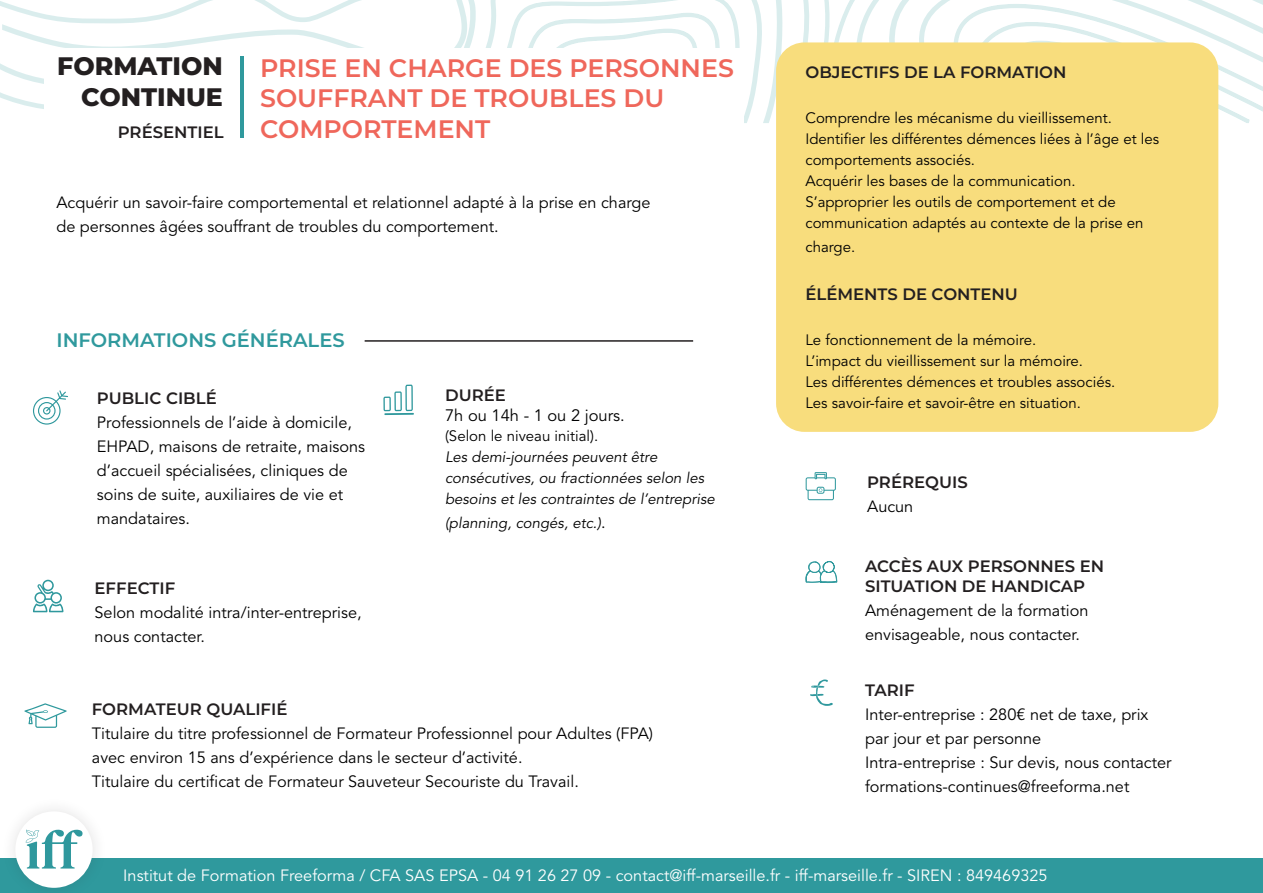
<style>
.page{position:relative;width:1263px;height:893px;background:#fff}
.page>*{position:absolute;margin:0;border:0;box-sizing:border-box;transform-origin:0 0}
.t1{font:600 25.35px/30.3px "Montserrat";color:#ef675b}
.t2{font:800 25.35px "Montserrat";color:#231f20}
.t3{font:600 19.5px "Montserrat";color:#2f999d}
.t4{font:600 16.5px/19.8px "Montserrat";color:#231f20}
.t5{font:16.5px "Avenir LT Std";color:#000001}
.t6{font:16.35px/24px "Avenir LT Std";color:#000001}
.t7{font:16.35px "Avenir LT Std";color:#fff}
.t8{font:15px/21px "Avenir LT Std";color:#000001}
.s1{font-size:16.35px}
</style>
<div class="page">
<svg style="left:0;top:0;width:1263px;height:125px"></svg>
<div style="left:45px;top:48px;width:699px;height:112px;background:#fff"></div>
<hr style="left:240px;top:56px;width:3px;height:82px;background:#2f999d">
<div style="left:776px;top:42px;width:442px;height:390px;background:#f8dd7d;border-radius:28px"></div>
<hr style="left:365px;top:340px;width:328px;height:2px;background:#231f20">
<div style="left:0;top:858px;width:1263px;height:35px;background:#2f999d"></div>
<div style="left:1px;top:797px;width:107px;height:96px;background:#231f20;opacity:.13"></div>
<div style="left:15px;top:811px;width:78px;height:77px;background:#fff;border-radius:50%"></div>
<svg style="left:26px;top:830px;width:57px;height:38px"></svg>
<svg style="left:24px;top:703px;width:43px;height:25px"></svg>
<svg style="left:33px;top:390px;width:35px;height:35px"></svg>
<svg style="left:33px;top:580px;width:31px;height:32px"></svg>
<hr style="left:384px;top:413px;width:30px;height:2px;background:#2f989d">
<svg style="left:383px;top:385px;width:30px;height:26px"></svg>
<svg style="left:806px;top:472px;width:30px;height:28px"></svg>
<svg style="left:805px;top:561px;width:32px;height:22px"></svg>
<svg style="left:810px;top:679px;width:23px;height:27px"></svg>
<p class="t2" style="left:57px;top:48px;width:167px">FORMATION</p>
<p class="t2" style="left:81px;top:78px;width:143px">CONTINUE</p>
<p class="t4" style="left:118px;top:121px;width:107px">PRÉSENTIEL</p>
<p class="t1" style="left:260px;top:52px;width:475px">PRISE EN CHARGE DES PERSONNES<br>SOUFFRANT DE TROUBLES DU</p>
<p class="t1" style="left:260px;top:112px;width:232px">COMPORTEMENT</p>
<p class="t6" style="left:56px;top:191px;width:596px">Acquérir un savoir-faire comportemental et relationnel adapté à la prise en charge de personnes âgées souffrant de troubles du comportement.</p>
<p class="t3" style="left:56px;top:326px;width:290px">INFORMATIONS GÉNÉRALES</p>
<p class="t4" style="left:97px;top:388px;width:121px">PUBLIC CIBLÉ</p>
<p class="t6" style="left:97px;top:411px;width:270px">Professionnels de l’aide à domicile,<br>EHPAD, maisons de retraite, maisons</p>
<p class="t6" style="left:97px;top:459px;width:252px">d’accueil spécialisées, cliniques de soins de suite, auxiliaires de vie et mandataires.</p>
<p class="t4" style="left:95px;top:577px;width:82px">EFFECTIF</p>
<p class="t6" style="left:95px;top:601px;width:268px">Selon modalité intra/inter-entreprise, nous contacter.</p>
<p class="t4" style="left:445px;top:384px;width:62px">DURÉE</p>
<p class="t5" style="left:445px;top:406px;width:181px">7h ou 14h - 1 ou 2 jours.</p>
<p class="t8" style="left:445px;top:426px;width:155px">(Selon le niveau initial).</p>
<p class="t8" style="left:445px;top:447px;width:274px">Les demi-journées peuvent être consécutives, ou fractionnées selon les besoins et les contraintes de l’entreprise</p>
<p class="t8" style="left:445px;top:513px;width:162px">(planning, congés, etc.)<span class="s1">.</span></p>
<p class="t4" style="left:92px;top:699px;width:197px">FORMATEUR QUALIFIÉ</p>
<p class="t6" style="left:92px;top:722px;width:563px">Titulaire du titre professionnel de Formateur Professionnel pour Adultes (FPA) avec environ 15 ans d’expérience dans le secteur d’activité.</p>
<p class="t6" style="left:92px;top:770px;width:488px">Titulaire du certificat de Formateur Sauveteur Secouriste du Travail.</p>
<p class="t4" style="left:805px;top:62px;width:263px">OBJECTIFS DE LA FORMATION</p>
<p class="t8" style="left:805px;top:108px;width:308px">Comprendre les mécanisme du vieillissement.</p>
<p class="t8" style="left:805px;top:129px;width:355px">Identifier les différentes démences liées à l’âge et les comportements associés.</p>
<p class="t8" style="left:805px;top:171px;width:272px">Acquérir les bases de la communication.</p>
<p class="t8" style="left:805px;top:192px;width:340px">S’approprier les outils de comportement et de communication adaptés au contexte de la prise en</p>
<p class="t8" style="left:805px;top:237px;width:51px">charge.</p>
<p class="t4" style="left:805px;top:284px;width:214px">ÉLÉMENTS DE CONTENU</p>
<p class="t8" style="left:805px;top:330px;width:232px">Le fonctionnement de la mémoire.</p>
<p class="t8" style="left:805px;top:351px;width:279px">L’impact du vieillissement sur la mémoire.</p>
<p class="t8" style="left:805px;top:372px;width:311px">Les différentes démences et troubles associés.</p>
<p class="t8" style="left:805px;top:393px;width:277px">Les savoir-faire et savoir-être en situation.</p>
<p class="t4" style="left:867px;top:472px;width:102px">PRÉREQUIS</p>
<p class="t6" style="left:867px;top:495px;width:48px">Aucun</p>
<p class="t4" style="left:865px;top:555px;width:241px">ACCÈS AUX PERSONNES EN<br>SITUATION DE HANDICAP</p>
<p class="t6" style="left:865px;top:598px;width:225px">Aménagement de la formation</p>
<p class="t6" style="left:865px;top:622px;width:216px">envisageable, nous contacter.</p>
<p class="t4" style="left:865px;top:679px;width:51px">TARIF</p>
<p class="t6" style="left:865px;top:702px;width:285px">Inter-entreprise : 280€ net de taxe, prix par jour et par personne</p>
<p class="t6" style="left:865px;top:750px;width:308px">Intra-entreprise : Sur devis, nous contacter formations-continues@freeforma.net</p>
<p class="t7" style="left:123px;top:866px;width:926px">Institut de Formation Freeforma / CFA SAS EPSA - 04 91 26 27 09 - contact@iff-marseille.fr - iff-marseille.fr - SIREN : 849469325</p>
</div>
